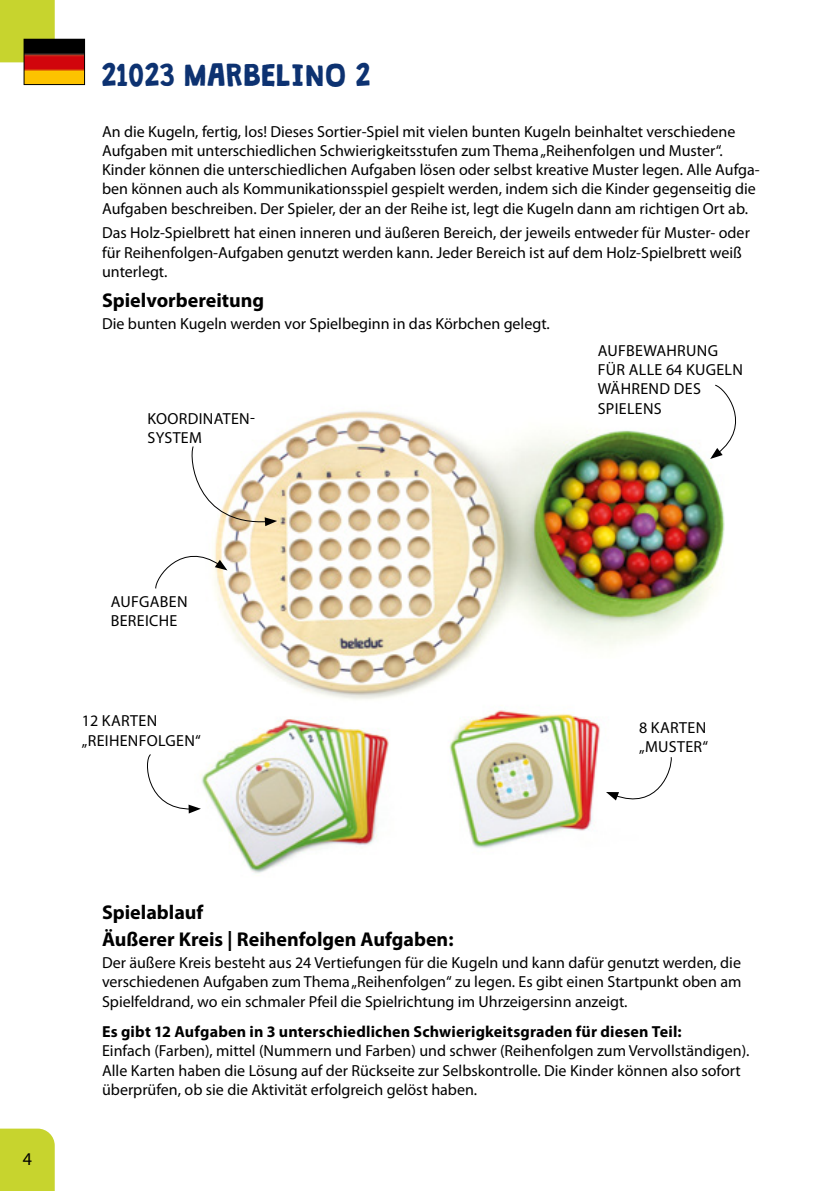
<style>
.page{position:relative;width:828px;height:1191px;background:#fff}
.page>*{position:absolute;margin:0;border:0;box-sizing:border-box;transform-origin:0 0}
.t1{font:28px "Granstander Clean";color:#0d3271}
.t2{font:700 20px/26.8px "Myriad Pro";color:#000}
.t3{font:18px "Myriad Pro";color:#000}
.t4{font:16px/19.2px "Myriad Pro";color:#000}
.t5{font:16px/19.2px "Myriad Pro";letter-spacing:.02em;color:#000}
.t6{font:700 16px "Myriad Pro";letter-spacing:.015em;color:#000}
</style>
<div class="page">
<div style="left:0;top:1128px;width:55px;height:63px;background:#c7d42e"></div>
<div style="left:0;top:0;width:55px;height:62px;background:#c7d42e"></div>
<img style="left:188px;top:410px;width:537px;height:463px">
<img style="left:26px;top:41px;width:57px;height:42px">
<div style="left:24px;top:39px;width:61px;height:46px;border:1px solid #000"></div>
<svg style="left:147px;top:753px;width:54px;height:60px"></svg>
<svg style="left:189px;top:445px;width:88px;height:81px"></svg>
<svg style="left:606px;top:756px;width:66px;height:55px"></svg>
<svg style="left:155px;top:539px;width:72px;height:50px"></svg>
<svg style="left:710px;top:384px;width:26px;height:75px"></svg>
<h1 class="t1" style="left:102px;top:60px;width:270px">21023 MARBELINO 2</h1>
<p class="t4" style="left:102px;top:122px;width:659px">An die Kugeln, fertig, los! Dieses Sortier-Spiel mit vielen bunten Kugeln beinhaltet verschiedene Aufgaben mit unterschiedlichen Schwierigkeitsstufen zum Thema „Reihenfolgen und Muster“.<br>Kinder können die unterschiedlichen Aufgaben lösen oder selbst kreative Muster legen. Alle Aufga&shy;ben können auch als Kommunikationsspiel gespielt werden, indem sich die Kinder gegenseitig die Aufgaben beschreiben. Der Spieler, der an der Reihe ist, legt die Kugeln dann am richtigen Ort ab.</p>
<p class="t4" style="left:102px;top:223px;width:649px">Das Holz-Spielbrett hat einen inneren und äußeren Bereich, der jeweils entweder für Muster- oder für Reihenfolgen-Aufgaben genutzt werden kann. Jeder Bereich ist auf dem Holz-Spielbrett weiß unterlegt.</p>
<p class="t2" style="left:102px;top:286px;width:164px">Spielvorbereitung</p>
<p class="t4" style="left:102px;top:313px;width:449px">Die bunten Kugeln werden vor Spielbeginn in das Körbchen gelegt.</p>
<p class="t5" style="left:147px;top:409px;width:109px">KOORDINATEN-<br>SYSTEM</p>
<p class="t5" style="left:597px;top:341px;width:147px">AUFBEWAHRUNG<br>FÜR ALLE 64 KUGELN<br>WÄHREND DES<br>SPIELENS</p>
<p class="t5" style="left:111px;top:592px;width:78px">AUFGABEN<br>BEREICHE</p>
<p class="t5" style="left:82px;top:711px;width:120px">12 KARTEN „REIHENFOLGEN“</p>
<p class="t5" style="left:639px;top:717px;width:70px">8 KARTEN „MUSTER“</p>
<p class="t3" style="left:23px;top:1148px;width:11px">4</p>
<p class="t2" style="left:102px;top:898px;width:353px">Spielablauf<br>Äußerer Kreis | Reihenfolgen Aufgaben:</p>
<p class="t4" style="left:102px;top:953px;width:641px;text-align:justify">Der äußere Kreis besteht aus 24 Vertiefungen für die Kugeln und kann dafür genutzt werden, die verschiedenen Aufgaben zum Thema „Reihenfolgen“ zu legen. Es gibt einen Startpunkt oben am Spielfeldrand, wo ein schmaler Pfeil die Spielrichtung im Uhrzeigersinn anzeigt.</p>
<p class="t6" style="left:102px;top:1021px;width:581px">Es gibt 12 Aufgaben in 3 unterschiedlichen Schwierigkeitsgraden für diesen Teil:</p>
<p class="t4" style="left:102px;top:1041px;width:649px">Einfach (Farben), mittel (Nummern und Farben) und schwer (Reihenfolgen zum Vervollständigen).<br>Alle Karten haben die Lösung auf der Rückseite zur Selbskontrolle. Die Kinder können also sofort überprüfen, ob sie die Aktivität erfolgreich gelöst haben.</p>
</div>
